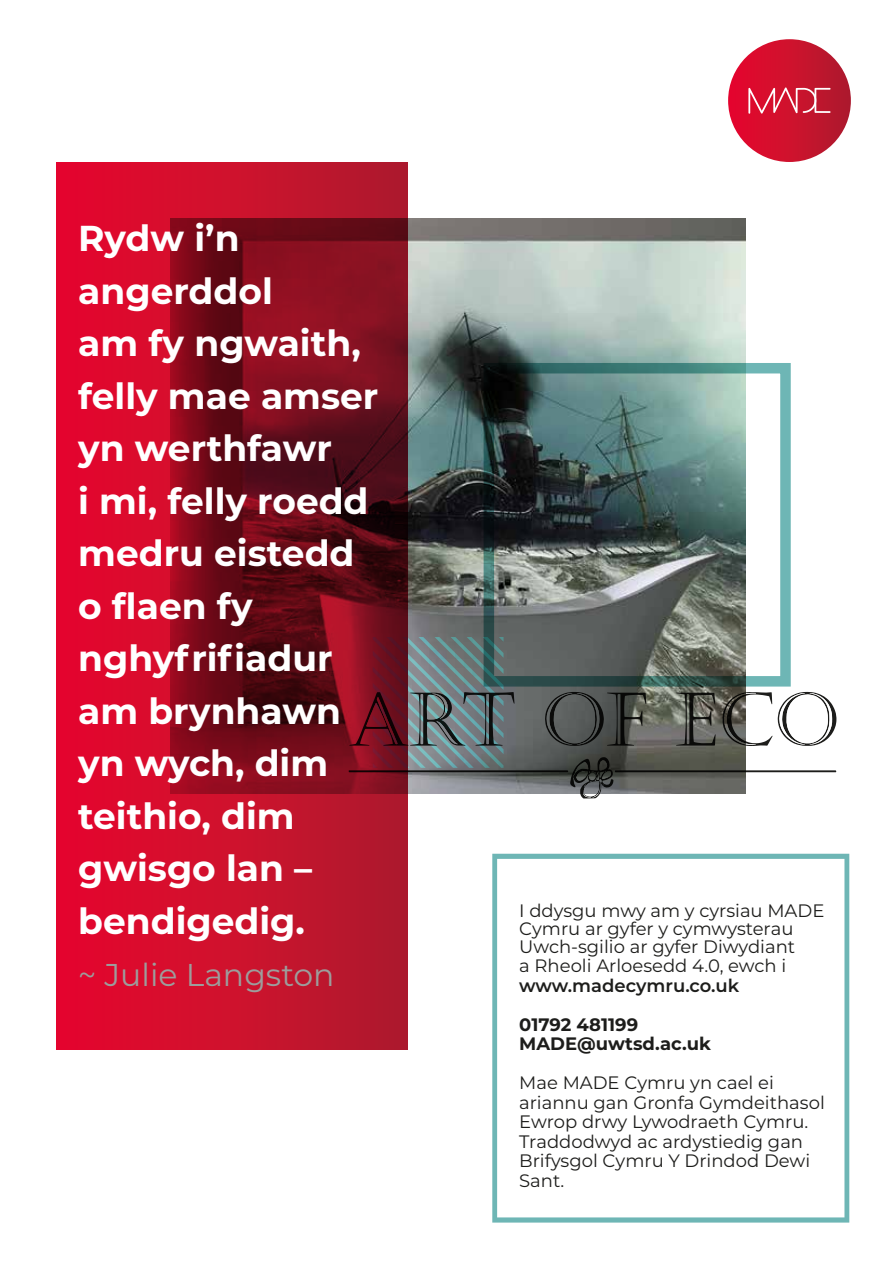
<style>
.page{position:relative;width:893px;height:1263px;background:#fff}
.page>*{position:absolute;margin:0;border:0;box-sizing:border-box;transform-origin:0 0}
.t1{font:700 36px/52.5px "Montserrat";color:#fff}
.t2{font:31.5px "Montserrat";color:#9d9d9c}
.t3{font:18px/19.5px "Montserrat";color:#1d1d1b}
.t4{font:700 18px/19.5px "Montserrat";color:#1d1d1b}
.t5{font:600 18px "Montserrat";color:#1d1d1b}
</style>
<div class="page">
<img style="left:408px;top:219px;width:338px;height:418px">
<svg style="left:492px;top:854px;width:357px;height:368px"></svg>
<svg style="left:57px;top:162px;width:351px;height:887px;background:#a80c24"></svg>
<div style="left:728px;top:39px;width:123px;height:123px;background:linear-gradient(to right,#e90930,#b01e2f);border-radius:61px"></div>
<svg style="left:748px;top:87px;width:82px;height:27px;background:#d74359"></svg>
<svg style="left:322px;top:647px;width:274px;height:204px"></svg>
<svg style="left:349px;top:637px;width:488px;height:161px"></svg>
<div style="left:484px;top:363px;width:307px;height:323px;border:10px solid #6eb6b5"></div>
<h1 class="t1" style="left:78px;top:210px;width:302px">Rydw i’n angerddol<br>am fy ngwaith, felly mae amser yn werthfawr<br>i mi, felly roedd medru eistedd o flaen fy nghyfrifiadur am brynhawn yn wych, dim teithio, dim gwisgo lan – bendigedig.</h1>
<h2 class="t2" style="left:78px;top:953px;width:258px">~ Julie Langston</h2>
<p class="t3" style="left:519px;top:900px;width:307px;line-height:18.5px">I ddysgu mwy am y cyrsiau MADE<br>Cymru ar gyfer y cymwysterau<br>Uwch-sgilio ar gyfer Diwydiant<br>a Rheoli Arloesedd 4.0, ewch i</p>
<p class="t5" style="left:519px;top:973px;width:221px">www.madecymru.co.uk</p>
<p class="t4" style="left:519px;top:1014px;width:193px">01792 481199<br>MADE@uwtsd.ac.uk</p>
<p class="t3" style="left:519px;top:1072px;width:307px">Mae MADE Cymru yn cael ei ariannu gan Gronfa Gymdeithasol<br>Ewrop drwy Lywodraeth Cymru.<br>Traddodwyd ac ardystiedig gan<br>Brifysgol Cymru Y Drindod Dewi<br>Sant.</p>
</div>
